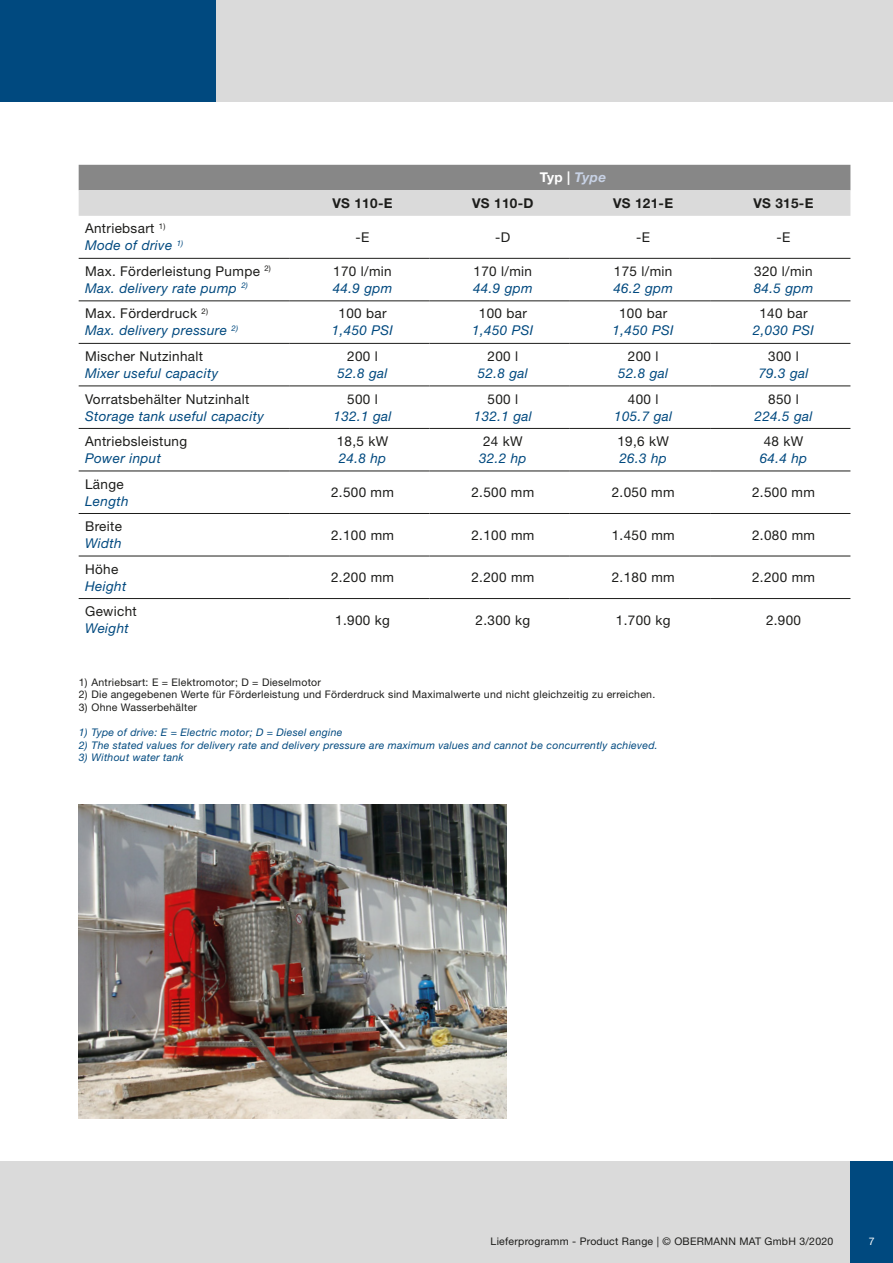
<style>
.page{position:relative;width:893px;height:1263px;background:#fff}
.page>*{position:absolute;margin:0;border:0;box-sizing:border-box;transform-origin:0 0}
.t1{font:13.5px/17px "Helvetica Neue LT Std";letter-spacing:.025em;color:#1d1d1b}
.t2{font:italic 13.5px/17px "Helvetica Neue LT Std";letter-spacing:.025em;color:#00497f}
.t3{font:700 13.5px "Helvetica Neue LT Std";letter-spacing:.025em;color:#1d1d1b}
.t4{font:700 13.5px "Helvetica Neue LT Std";color:#fff}
.t5{font:10.5px "Helvetica Neue LT Std";letter-spacing:.025em;color:#1d1d1b}
.t6{font:italic 10.5px "Helvetica Neue LT Std";letter-spacing:.025em;color:#00497f}
.t7{font:10.5px "Helvetica Neue LT Std";color:#fff}
.s1{font-style:italic;color:#c7d1e4}
.s2{font-style:italic;color:#00497f}
.s3{font-style:normal;color:#1d1d1b}
</style>
<div class="page">
<div style="left:0;top:1161px;width:850px;height:102px;background:#dadada"></div>
<div style="left:850px;top:1161px;width:43px;height:102px;background:#00497f"></div>
<div style="left:0;top:0;width:216px;height:102px;background:#00497f"></div>
<div style="left:216px;top:0;width:677px;height:102px;background:#dadada"></div>
<img style="left:79px;top:805px;width:428px;height:313px">
<svg style="left:79px;top:165px;width:771px;height:51px;background:#b1b1b1"></svg>
<hr style="left:79px;top:258px;width:210px;height:1px;background:#1d1d1b">
<hr style="left:289px;top:258px;width:140px;height:1px;background:#1d1d1b">
<hr style="left:429px;top:258px;width:141px;height:1px;background:#1d1d1b">
<hr style="left:570px;top:258px;width:140px;height:1px;background:#1d1d1b">
<hr style="left:710px;top:258px;width:140px;height:1px;background:#1d1d1b">
<hr style="left:79px;top:300px;width:210px;height:1px;background:#1d1d1b">
<hr style="left:289px;top:300px;width:140px;height:1px;background:#1d1d1b">
<hr style="left:429px;top:300px;width:141px;height:1px;background:#1d1d1b">
<hr style="left:570px;top:300px;width:140px;height:1px;background:#1d1d1b">
<hr style="left:710px;top:300px;width:140px;height:1px;background:#1d1d1b">
<hr style="left:79px;top:343px;width:210px;height:1px;background:#1d1d1b">
<hr style="left:289px;top:343px;width:140px;height:1px;background:#1d1d1b">
<hr style="left:429px;top:343px;width:141px;height:1px;background:#1d1d1b">
<hr style="left:570px;top:343px;width:140px;height:1px;background:#1d1d1b">
<hr style="left:710px;top:343px;width:140px;height:1px;background:#1d1d1b">
<hr style="left:79px;top:385px;width:210px;height:1px;background:#1d1d1b">
<hr style="left:289px;top:385px;width:140px;height:1px;background:#1d1d1b">
<hr style="left:429px;top:385px;width:141px;height:1px;background:#1d1d1b">
<hr style="left:570px;top:385px;width:140px;height:1px;background:#1d1d1b">
<hr style="left:710px;top:385px;width:140px;height:1px;background:#1d1d1b">
<hr style="left:79px;top:428px;width:210px;height:1px;background:#1d1d1b">
<hr style="left:289px;top:428px;width:140px;height:1px;background:#1d1d1b">
<hr style="left:429px;top:428px;width:141px;height:1px;background:#1d1d1b">
<hr style="left:570px;top:428px;width:140px;height:1px;background:#1d1d1b">
<hr style="left:710px;top:428px;width:140px;height:1px;background:#1d1d1b">
<hr style="left:79px;top:471px;width:210px;height:1px;background:#1d1d1b">
<hr style="left:289px;top:471px;width:140px;height:1px;background:#1d1d1b">
<hr style="left:429px;top:471px;width:141px;height:1px;background:#1d1d1b">
<hr style="left:570px;top:471px;width:140px;height:1px;background:#1d1d1b">
<hr style="left:710px;top:471px;width:140px;height:1px;background:#1d1d1b">
<hr style="left:79px;top:513px;width:210px;height:1px;background:#1d1d1b">
<hr style="left:289px;top:513px;width:140px;height:1px;background:#1d1d1b">
<hr style="left:429px;top:513px;width:141px;height:1px;background:#1d1d1b">
<hr style="left:570px;top:513px;width:140px;height:1px;background:#1d1d1b">
<hr style="left:710px;top:513px;width:140px;height:1px;background:#1d1d1b">
<hr style="left:79px;top:556px;width:210px;height:1px;background:#1d1d1b">
<hr style="left:289px;top:556px;width:140px;height:1px;background:#1d1d1b">
<hr style="left:429px;top:556px;width:141px;height:1px;background:#1d1d1b">
<hr style="left:570px;top:556px;width:140px;height:1px;background:#1d1d1b">
<hr style="left:710px;top:556px;width:140px;height:1px;background:#1d1d1b">
<hr style="left:79px;top:598px;width:210px;height:1px;background:#1d1d1b">
<hr style="left:289px;top:598px;width:140px;height:1px;background:#1d1d1b">
<hr style="left:429px;top:598px;width:141px;height:1px;background:#1d1d1b">
<hr style="left:570px;top:598px;width:140px;height:1px;background:#1d1d1b">
<hr style="left:710px;top:598px;width:140px;height:1px;background:#1d1d1b">
<p class="t4" style="left:540px;top:169px;width:68px">Typ | <span class="s1">Type</span></p>
<p class="t3" style="left:332px;top:195px;width:62px">VS 110-E</p>
<p class="t3" style="left:472px;top:195px;width:63px">VS 110-D</p>
<p class="t3" style="left:613px;top:195px;width:62px">VS 121-E</p>
<p class="t3" style="left:753px;top:195px;width:62px">VS 315-E</p>
<p class="t1" style="left:85px;top:220px;width:100px">Antriebsart <sup>1)<br></sup><span class="s2">Mode of drive</span> <sup>1)</sup></p>
<p class="t1" style="left:356px;top:228px;width:15px">-E</p>
<p class="t1" style="left:495px;top:228px;width:17px">-D</p>
<p class="t1" style="left:636px;top:228px;width:15px">-E</p>
<p class="t1" style="left:777px;top:228px;width:15px">-E</p>
<p class="t1" style="left:85px;top:262px;width:187px">Max. Förderleistung Pumpe <sup>2)<br></sup><span class="s2">Max. delivery rate pump</span> <sup>2)</sup></p>
<p class="t1" style="left:333px;top:262px;width:60px">170 l/min</p>
<p class="t1" style="left:474px;top:262px;width:60px">170 l/min</p>
<p class="t2" style="left:473px;top:279px;width:61px">44.9 gpm</p>
<p class="t1" style="left:614px;top:262px;width:60px">175 l/min</p>
<p class="t2" style="left:613px;top:279px;width:61px">46.2 gpm</p>
<p class="t1" style="left:754px;top:262px;width:60px">320 l/min</p>
<p class="t2" style="left:754px;top:279px;width:61px">84.5 gpm</p>
<p class="t2" style="left:333px;top:279px;width:61px">44.9 gpm</p>
<p class="t2" style="left:85px;top:305px;width:154px"><span class="s3">Max. Förderdruck</span> <sup>2)<br></sup>Max. delivery pressure <sup>2)</sup></p>
<p class="t1" style="left:338px;top:305px;width:50px">100 bar</p>
<p class="t2" style="left:332px;top:322px;width:63px">1,450 PSI</p>
<p class="t1" style="left:479px;top:305px;width:50px">100 bar</p>
<p class="t2" style="left:472px;top:322px;width:63px">1,450 PSI</p>
<p class="t1" style="left:619px;top:305px;width:50px">100 bar</p>
<p class="t2" style="left:613px;top:322px;width:63px">1,450 PSI</p>
<p class="t1" style="left:759px;top:305px;width:50px">140 bar</p>
<p class="t2" style="left:753px;top:322px;width:63px">2,030 PSI</p>
<p class="t1" style="left:85px;top:347px;width:119px">Mischer Nutzinhalt</p>
<p class="t2" style="left:85px;top:364px;width:135px">Mixer useful capacity</p>
<p class="t1" style="left:347px;top:347px;width:32px">200 l</p>
<p class="t2" style="left:337px;top:364px;width:52px">52.8 gal</p>
<p class="t1" style="left:487px;top:347px;width:32px">200 l</p>
<p class="t2" style="left:478px;top:364px;width:52px">52.8 gal</p>
<p class="t1" style="left:628px;top:347px;width:32px">200 l</p>
<p class="t2" style="left:618px;top:364px;width:52px">52.8 gal</p>
<p class="t1" style="left:768px;top:347px;width:32px">300 l</p>
<p class="t2" style="left:758px;top:364px;width:52px">79.3 gal</p>
<p class="t1" style="left:85px;top:390px;width:166px">Vorratsbehälter Nutzinhalt</p>
<p class="t2" style="left:85px;top:407px;width:180px">Storage tank useful capacity</p>
<p class="t1" style="left:347px;top:390px;width:32px">500 l</p>
<p class="t2" style="left:334px;top:407px;width:59px">132.1 gal</p>
<p class="t1" style="left:488px;top:390px;width:32px">500 l</p>
<p class="t2" style="left:474px;top:407px;width:59px">132.1 gal</p>
<p class="t1" style="left:628px;top:390px;width:32px">400 l</p>
<p class="t2" style="left:614px;top:407px;width:59px">105.7 gal</p>
<p class="t1" style="left:768px;top:390px;width:32px">850 l</p>
<p class="t2" style="left:754px;top:407px;width:59px">224.5 gal</p>
<p class="t1" style="left:85px;top:433px;width:104px">Antriebsleistung</p>
<p class="t2" style="left:85px;top:449px;width:77px">Power input</p>
<p class="t1" style="left:337px;top:433px;width:53px">18,5 kW</p>
<p class="t2" style="left:339px;top:449px;width:49px">24.8 hp</p>
<p class="t1" style="left:483px;top:433px;width:41px">24 kW</p>
<p class="t2" style="left:479px;top:449px;width:49px">32.2 hp</p>
<p class="t1" style="left:617px;top:433px;width:53px">19,6 kW</p>
<p class="t2" style="left:619px;top:449px;width:49px">26.3 hp</p>
<p class="t1" style="left:764px;top:433px;width:41px">48 kW</p>
<p class="t2" style="left:760px;top:449px;width:49px">64.4 hp</p>
<p class="t1" style="left:85px;top:475px;width:40px">Länge</p>
<p class="t2" style="left:85px;top:492px;width:45px">Length</p>
<p class="t1" style="left:85px;top:518px;width:38px">Breite</p>
<p class="t2" style="left:85px;top:535px;width:38px">Width</p>
<p class="t1" style="left:85px;top:560px;width:35px">Höhe</p>
<p class="t2" style="left:85px;top:577px;width:43px">Height</p>
<p class="t1" style="left:85px;top:603px;width:53px">Gewicht</p>
<p class="t2" style="left:85px;top:620px;width:45px">Weight</p>
<p class="t1" style="left:331px;top:484px;width:64px">2.500 mm</p>
<p class="t1" style="left:471px;top:484px;width:64px">2.500 mm</p>
<p class="t1" style="left:612px;top:484px;width:64px">2.050 mm</p>
<p class="t1" style="left:752px;top:484px;width:64px">2.500 mm</p>
<p class="t1" style="left:331px;top:526px;width:64px">2.100 mm</p>
<p class="t1" style="left:471px;top:526px;width:64px">2.100 mm</p>
<p class="t1" style="left:612px;top:526px;width:64px">1.450 mm</p>
<p class="t1" style="left:752px;top:526px;width:64px">2.080 mm</p>
<p class="t1" style="left:331px;top:569px;width:64px">2.200 mm</p>
<p class="t1" style="left:471px;top:569px;width:64px">2.200 mm</p>
<p class="t1" style="left:612px;top:569px;width:64px">2.180 mm</p>
<p class="t1" style="left:752px;top:569px;width:64px">2.200 mm</p>
<p class="t1" style="left:335px;top:611px;width:56px">1.900 kg</p>
<p class="t1" style="left:476px;top:611px;width:56px">2.300 kg</p>
<p class="t1" style="left:616px;top:611px;width:56px">1.700 kg</p>
<p class="t1" style="left:766px;top:611px;width:37px">2.900</p>
<p class="t5" style="left:79px;top:676px;width:244px">1) Antriebsart: E = Elektromotor; D = Dieselmotor</p>
<p class="t5" style="left:79px;top:688px;width:578px">2) Die angegebenen Werte für Förderleistung und Förderdruck sind Maximalwerte und nicht gleichzeitig zu erreichen.</p>
<p class="t5" style="left:79px;top:701px;width:120px">3) Ohne Wasserbehälter</p>
<p class="t6" style="left:79px;top:726px;width:265px">1) Type of drive: E = Electric motor; D = Diesel engine</p>
<p class="t6" style="left:79px;top:738px;width:581px">2) The stated values for delivery rate and delivery pressure are maximum values and cannot be concurrently achieved.</p>
<p class="t6" style="left:79px;top:751px;width:106px">3) Without water tank</p>
<p class="t5" style="left:491px;top:1235px;width:344px">Lieferprogramm - Product Range | © OBERMANN MAT GmbH 3/2020</p>
<p class="t7" style="left:869px;top:1235px;width:7px">7</p>
</div>
